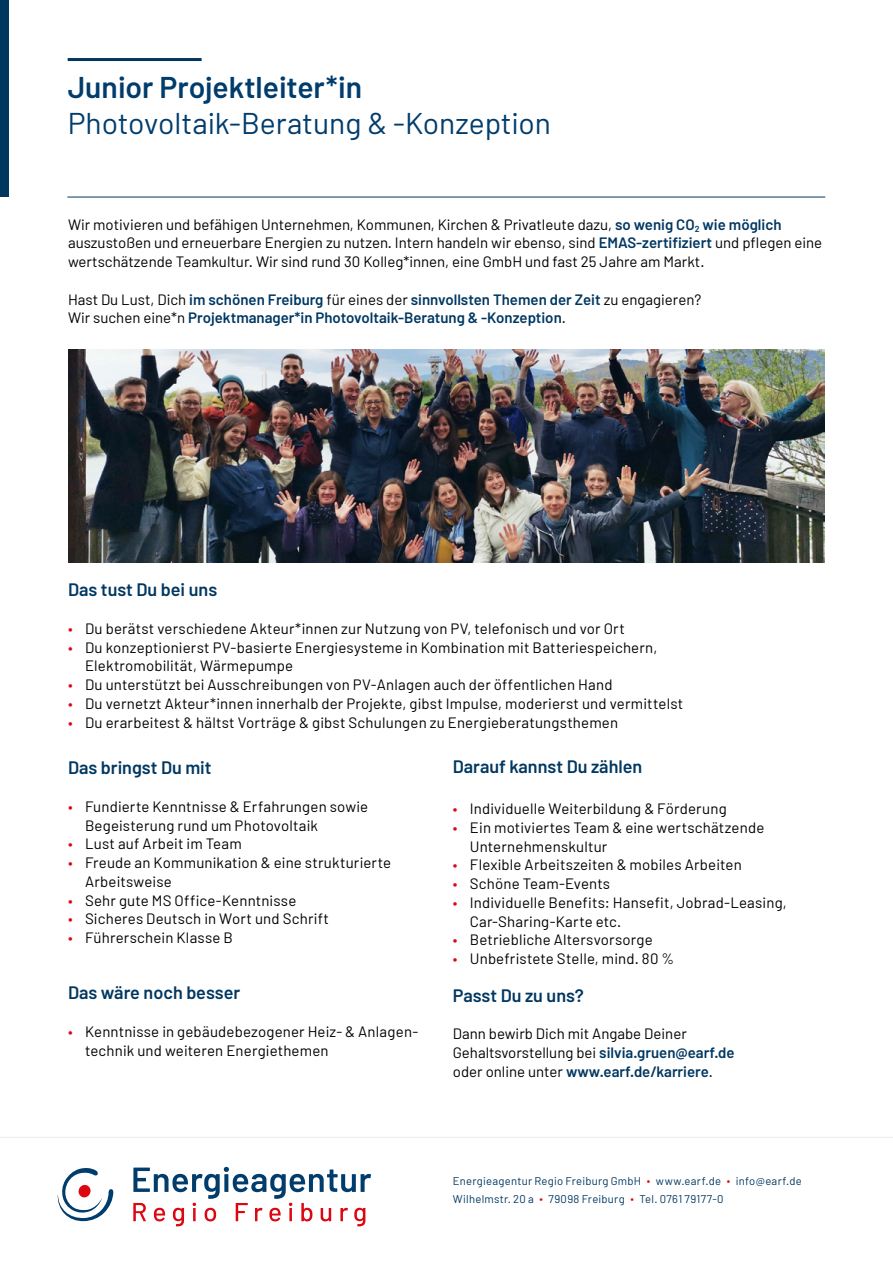
<style>
.page{position:relative;width:893px;height:1263px;background:#fff}
.page>*{position:absolute;margin:0;border:0;box-sizing:border-box;transform-origin:0 0}
.t1{font:30px/36px "Barlow";letter-spacing:-.005em;color:#003c6c}
.Ü2{font:600 18px "Barlow";color:#003761}
.überschrift{font:600 18px "Barlow";color:#003761}
.fließtext{font:15px/18.8px "Barlow";letter-spacing:.01em;color:#000}
.fließtext-2{font:600 15px/18.8px "Barlow";color:#003761}
.Ü2-2{font:15px/18.8px "Barlow";color:#000}
.t2{font:11.25px/18px "Barlow";letter-spacing:.025em;color:#003761}
.s1{font-weight:600}
.s2{font-weight:600;color:#003761}
.s3{font-weight:400;color:#000}
.s4{color:#db0812}
</style>
<div class="page">
<img style="left:68px;top:350px;width:757px;height:212px">
<svg style="left:133px;top:1167px;width:238px;height:59px"></svg>
<svg style="left:58px;top:1168px;width:56px;height:53px"></svg>
<hr style="left:68px;top:58px;width:134px;height:3px;background:#003761">
<hr style="left:0;top:1137px;width:893px;height:1px;background:#ededed">
<hr style="left:67px;top:197px;width:758px;height:1px;background:#003761">
<div style="left:0;top:0;width:9px;height:197px;background:#003761"></div>
<p class="t1" style="left:68px;top:68px;width:485px"><span class="s1">Junior Projektleiter*in<br></span>Photovoltaik-Beratung &amp; -Konzeption</p>
<p class="fließtext" style="left:68px;top:214px;width:756px">Wir motivieren und befähigen Unternehmen, Kommunen, Kirchen &amp; Privatleute dazu, <span class="s2">so wenig CO</span><sub>2</sub> <span class="s2">wie möglich </span>auszustoßen und erneuerbare Energien zu nutzen. Intern handeln wir ebenso, sind <span class="s2">EMAS-zertifiziert</span> und pflegen eine wertschätzende Teamkultur. Wir sind rund 30 Kolleg*innen, eine GmbH und fast 25 Jahre am Markt.</p>
<p class="fließtext-2" style="left:68px;top:290px;width:635px"><span class="s3">Hast Du Lust, Dich</span> im schönen Freiburg <span class="s3">für eines der</span> sinnvollsten Themen der Zeit <span class="s3">zu engagieren?<br>Wir suchen eine*n</span> Projektmanager*in Photovoltaik-Beratung &amp; -Konzeption<span class="s3">.</span></p>
<p class="Ü2" style="left:68px;top:579px;width:151px">Das tust Du bei uns</p>
<p class="fließtext" style="left:68px;top:619px;width:558px"><span class="s4">•</span> Du berätst verschiedene Akteur*innen zur Nutzung von PV, telefonisch und vor Ort</p>
<p class="fließtext" style="left:85px;top:637px;width:574px;text-indent:-17px"><span class="s4">•</span> Du konzeptionierst PV-basierte Energiesysteme in Kombination mit Batteriespeichern,<br>Elektromobilität, Wärmepumpe</p>
<p class="fließtext" style="left:68px;top:675px;width:546px"><span class="s4">•</span> Du unterstützt bei Ausschreibungen von PV-Anlagen auch der öffentlichen Hand</p>
<p class="fließtext" style="left:68px;top:694px;width:617px"><span class="s4">•</span> Du vernetzt Akteur*innen innerhalb der Projekte, gibst Impulse, moderierst und vermittelst</p>
<p class="fließtext" style="left:68px;top:712px;width:552px"><span class="s4">•</span> Du erarbeitest &amp; hältst Vorträge &amp; gibst Schulungen zu Energieberatungsthemen</p>
<p class="überschrift" style="left:68px;top:757px;width:145px">Das bringst Du mit</p>
<p class="fließtext" style="left:85px;top:797px;width:285px;text-indent:-17px"><span class="s4">•</span> Fundierte Kenntnisse &amp; Erfahrungen sowie<br>Begeisterung rund um Photovoltaik</p>
<p class="fließtext" style="left:68px;top:834px;width:175px"><span class="s4">•</span> Lust auf Arbeit im Team</p>
<p class="fließtext" style="left:85px;top:853px;width:308px;text-indent:-17px"><span class="s4">•</span> Freude an Kommunikation &amp; eine strukturierte<br>Arbeitsweise</p>
<p class="fließtext" style="left:68px;top:890px;width:230px"><span class="s4">•</span> Sehr gute MS Office-Kenntnisse</p>
<p class="fließtext" style="left:68px;top:909px;width:263px"><span class="s4">•</span> Sicheres Deutsch in Wort und Schrift</p>
<p class="fließtext" style="left:68px;top:928px;width:166px"><span class="s4">•</span> Führerschein Klasse B</p>
<p class="überschrift" style="left:453px;top:755px;width:191px">Darauf kannst Du zählen</p>
<p class="fließtext" style="left:453px;top:799px;width:275px"><span class="s4">•</span> Individuelle Weiterbildung &amp; Förderung</p>
<p class="fließtext" style="left:470px;top:818px;width:296px;text-indent:-17px"><span class="s4">•</span> Ein motiviertes Team &amp; eine wertschätzende<br>Unternehmenskultur</p>
<p class="fließtext" style="left:453px;top:855px;width:290px"><span class="s4">•</span> Flexible Arbeitszeiten &amp; mobiles Arbeiten</p>
<p class="fließtext" style="left:453px;top:874px;width:159px"><span class="s4">•</span> Schöne Team-Events</p>
<p class="fließtext" style="left:470px;top:893px;width:318px;text-indent:-17px"><span class="s4">•</span> Individuelle Benefits: Hansefit, Jobrad-Leasing,<br>Car-Sharing-Karte etc.</p>
<p class="fließtext" style="left:453px;top:930px;width:201px"><span class="s4">•</span> Betriebliche Altersvorsorge</p>
<p class="fließtext" style="left:453px;top:949px;width:223px"><span class="s4">•</span> Unbefristete Stelle, mind. 80 %</p>
<p class="Ü2" style="left:453px;top:984px;width:133px">Passt Du zu uns?</p>
<p class="Ü2-2" style="left:453px;top:1024px;width:283px">Dann bewirb Dich mit Angabe Deiner<br>Gehaltsvorstellung bei <span class="s2">silvia.gruen@earf.de </span>oder online unter <span class="s2">www.earf.de/karriere</span>.</p>
<p class="Ü2" style="left:68px;top:982px;width:174px">Das wäre noch besser</p>
<p class="fließtext" style="left:85px;top:1022px;width:335px;text-indent:-17px"><span class="s4">•</span> Kenntnisse in gebäudebezogener Heiz- &amp; Anlagen&shy;technik und weiteren Energiethemen</p>
<p class="t2" style="left:453px;top:1171px;width:350px">Energieagentur Regio Freiburg GmbH <span class="s4">∙</span> www.earf.de <span class="s4">∙</span> info@earf.de<br>Wilhelmstr. 20 a <span class="s4">∙</span> 79098 Freiburg <span class="s4">∙</span> Tel. 0761 79177-0</p>
</div>
